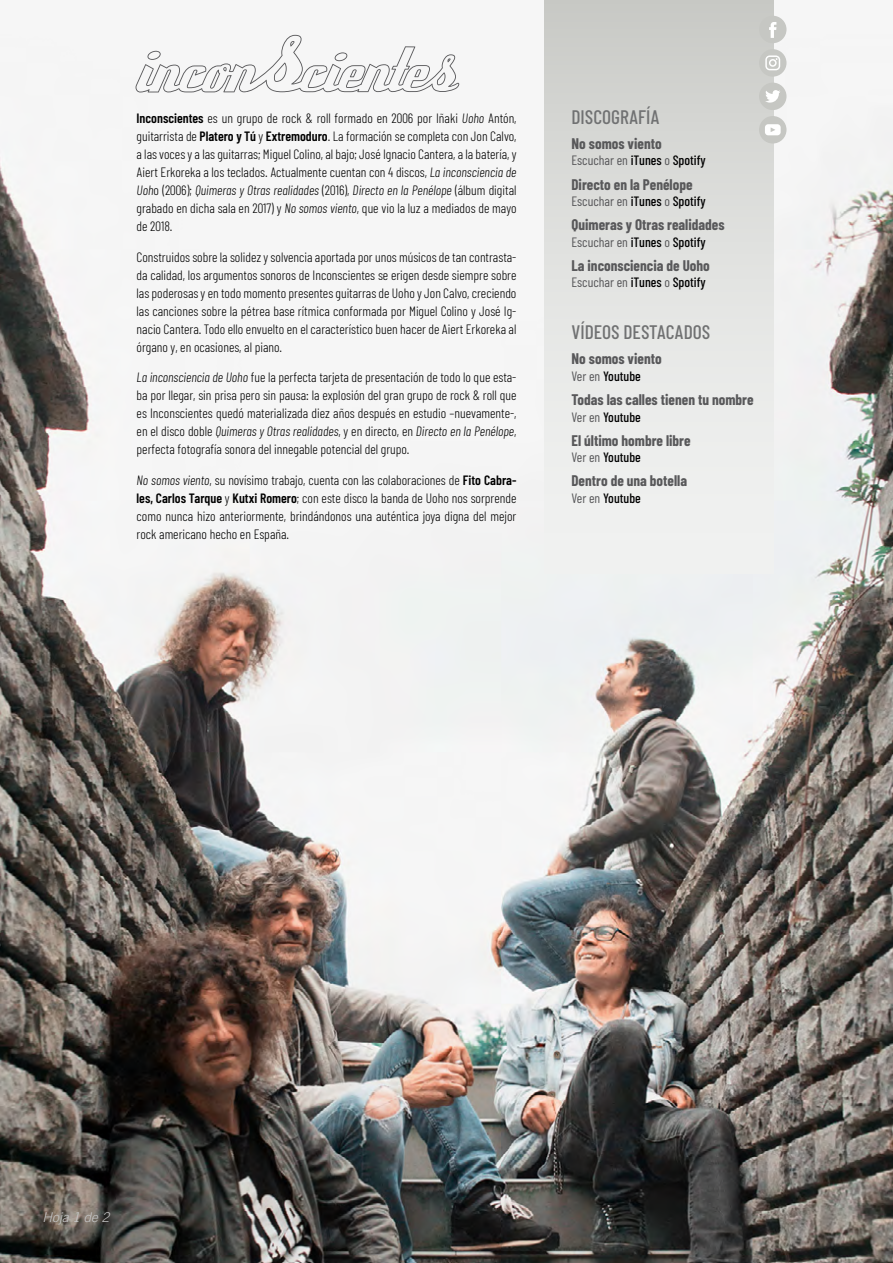
<style>
.page{position:relative;width:893px;height:1263px;background:#fff}
.page>*{position:absolute;margin:0;border:0;box-sizing:border-box;transform-origin:0 0}
.t1{font:500 19.5px "Barlow Condensed";color:#707172}
.t2{font:700 15px "Barlow Condensed";color:#58585a}
.t3{font:300 13.5px/18px "Barlow Condensed";color:#000;text-align:justify}
.t4{font:500 13.5px "Barlow Condensed";color:#000}
.t5{font:italic 300 13.5px "Trade Gothic LT Std";color:#c6c7c8}
.s1{font-weight:600}
.s2{font-style:italic}
.s3{font-weight:400;color:#58585a}
</style>
<div class="page">
<img style="left:0;top:0;width:893px;height:1263px">
<div style="left:545px;top:0;width:228px;height:573px;background:linear-gradient(to bottom,#cccdc9,#f6f7f6)"></div>
<svg style="left:136px;top:35px;width:323px;height:57px"></svg>
<div style="left:759px;top:116px;width:27px;height:28px;background:#c6c7c3;border-radius:50%"></div>
<svg style="left:765px;top:124px;width:16px;height:11px"></svg>
<svg style="left:759px;top:83px;width:27px;height:27px"></svg>
<div style="left:759px;top:49px;width:27px;height:28px;background:#c6c7c3;border-radius:50%"></div>
<svg style="left:765px;top:55px;width:15px;height:15px"></svg>
<svg style="left:759px;top:16px;width:27px;height:27px"></svg>
<p class="t3" style="left:137px;top:109px;width:381px"><span class="s1">Inconscientes</span> es un grupo de rock &amp; roll formado en 2006 por Iñaki <span class="s2">Uoho</span> Antón, guitarrista de <span class="s1">Platero y Tú</span> y <span class="s1">Extremoduro</span>. La formación se completa con Jon Calvo, a las voces y a las guitarras; Miguel Colino, al bajo; José Ignacio Cantera, a la batería, y Aiert Erkoreka a los teclados. Actualmente cuentan con 4 discos, <span class="s2">La inconsciencia de Uoh</span>o (2006); <span class="s2">Quimeras y Otras realidades</span> (2016), <span class="s2">Directo en la Penélope</span> (álbum digital grabado en dicha sala en 2017) y <span class="s2">No somos viento</span>, que vio la luz a mediados de mayo de 2018.</p>
<p class="t3" style="left:137px;top:248px;width:381px">Construidos sobre la solidez y solvencia aportada por unos músicos de tan contrasta&shy;da calidad, los argumentos sonoros de Inconscientes se erigen desde siempre sobre las poderosas y en todo momento presentes guitarras de Uoho y Jon Calvo, creciendo las canciones sobre la pétrea base rítmica conformada por Miguel Colino y José Ig&shy;nacio Cantera. Todo ello envuelto en el característico buen hacer de Aiert Erkoreka al órgano y, en ocasiones, al piano.</p>
<p class="t3" style="left:137px;top:368px;width:381px"><span class="s2">La inconsciencia de Uoho</span> fue la perfecta tarjeta de presentación de todo lo que esta&shy;ba por llegar, sin prisa pero sin pausa: la explosión del gran grupo de rock &amp; roll que es Inconscientes quedó materializada diez años después en estudio –nuevamente-, en el disco doble <span class="s2">Quimeras y Otras realidades</span>, y en directo, en <span class="s2">Directo en la Penélope</span>, perfecta fotografía sonora del innegable potencial del grupo.</p>
<p class="t3" style="left:137px;top:471px;width:381px"><span class="s2">No somos viento</span>, su novísimo trabajo, cuenta con las colaboraciones de <span class="s1">Fito Cabra&shy;les, Carlos Tarque</span> y <span class="s1">Kutxi Romero</span>; con este disco la banda de Uoho nos sorprende como nunca hizo anteriormente, brindándonos una auténtica joya digna del mejor rock americano hecho en España.</p>
<h1 class="t1" style="left:571px;top:105px;width:90px">DISCOGRAFÍA</h1>
<p class="t2" style="left:571px;top:134px;width:92px">No somos viento</p>
<p class="t4" style="left:571px;top:152px;width:136px"><span class="s3">Escuchar en</span> iTunes <span class="s3">o</span> Spotify</p>
<p class="t2" style="left:571px;top:175px;width:123px">Directo en la Penélope</p>
<p class="t4" style="left:571px;top:193px;width:136px"><span class="s3">Escuchar en</span> iTunes <span class="s3">o</span> Spotify</p>
<p class="t2" style="left:571px;top:215px;width:155px">Quimeras y Otras realidades</p>
<p class="t4" style="left:571px;top:233px;width:136px"><span class="s3">Escuchar en</span> iTunes <span class="s3">o</span> Spotify</p>
<p class="t2" style="left:571px;top:256px;width:140px">La inconsciencia de Uoho</p>
<p class="t4" style="left:571px;top:274px;width:136px"><span class="s3">Escuchar en</span> iTunes <span class="s3">o</span> Spotify</p>
<h1 class="t1" style="left:571px;top:320px;width:140px">VÍDEOS DESTACADOS</h1>
<p class="t2" style="left:571px;top:350px;width:92px">No somos viento</p>
<p class="t4" style="left:571px;top:368px;width:71px"><span class="s3">Ver en</span> Youtube</p>
<p class="t2" style="left:571px;top:390px;width:184px">Todas las calles tienen tu nombre</p>
<p class="t4" style="left:571px;top:408px;width:71px"><span class="s3">Ver en</span> Youtube</p>
<p class="t2" style="left:571px;top:431px;width:121px">El último hombre libre</p>
<p class="t4" style="left:571px;top:449px;width:71px"><span class="s3">Ver en</span> Youtube</p>
<p class="t2" style="left:571px;top:472px;width:117px">Dentro de una botella</p>
<p class="t4" style="left:571px;top:490px;width:71px"><span class="s3">Ver en</span> Youtube</p>
<p class="t5" style="left:43px;top:1209px;width:68px">Hoja 1 de 2</p>
</div>
